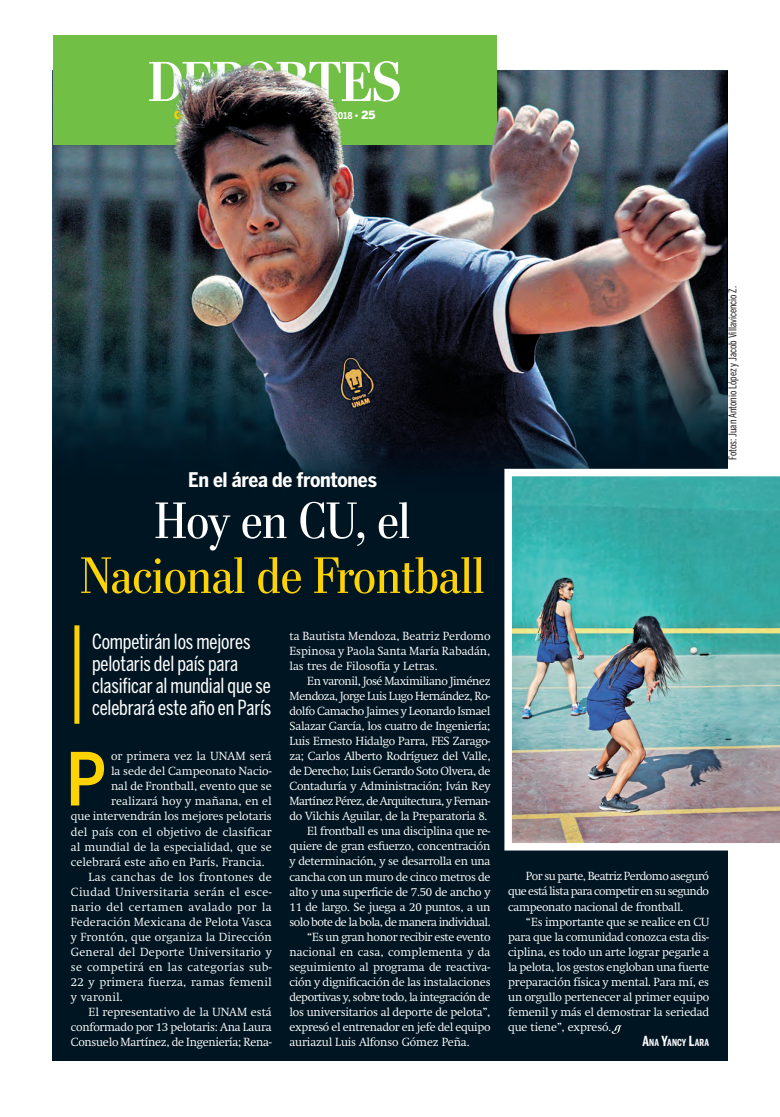
<style>
.page{position:relative;width:780px;height:1117px;background:#fff}
.page>*{position:absolute;margin:0;border:0;box-sizing:border-box;transform-origin:0 0}
._3_0_Tex_Cap_4_COLOR{font:500 72.38px "Benton Sans Cond";color:#fed304}
.t1{font:700 56.25px "Stilson";letter-spacing:-.01em;color:#fff}
._3_0_Tex_Cap_4_COLOR-2{font:51.25px/54.9px "Stilson";color:#fed304;text-align:center}
._3_0_Tex_Cap_4_COLOR-3{font:20.62px/21.9px "Benton Sans Comp";letter-spacing:-.01em;color:#fff}
._3_0_Tex_Cap_4_COLOR-4{font:700 20px "Benton Sans Cond";letter-spacing:-.015em;color:#fff}
._3_0_Texto{font:300 11.62px/15px "Swift";letter-spacing:-.01em;color:#fff;text-align:justify}
._2_0_Sumario{font:300 11.62px/15px "Swift";letter-spacing:-.02em;color:#fff;text-align:justify}
._3_0_Texto-2{font:300 11.62px "Swift";letter-spacing:.01em;color:#fff}
._3_0_Texto-3{font:300 11.62px/15px "Swift";letter-spacing:-.045em;color:#fff;text-align:right}
._0_0_Balazo{font:300 11.62px/15px "Swift";letter-spacing:-.035em;color:#fff}
._3_0_Tex_Cap_4_COLOR-5{font:300 11.62px/15px "Swift";color:#fff}
._1_0_Cabeza_Principa{font:300 11.62px "Swift";letter-spacing:-.035em;color:#fff}
._3_0_Texto-4{font:300 11.62px "Swift";letter-spacing:.015em;color:#fff}
._3_0_Texto-5{font:300 11.62px "Swift";letter-spacing:.02em;color:#fff}
._3_0_Tex_Cap_4_COLOR-6{font:10.62px "Benton Sans Comp";color:#231f20}
._3_0_Texto-6{font:700 9.62px "Benton Sans Comp";letter-spacing:.015em;color:#fff}
.s1{color:#fff}
.s2{font-size:13.75px}
</style>
<div class="page">
<img style="left:53px;top:35px;width:674px;height:1025px">
<svg style="left:53px;top:35px;width:443px;height:110px;background:#6aa546"></svg>
<svg style="left:611px;top:1024px;width:10px;height:9px"></svg>
<div style="left:74px;top:625px;width:5px;height:98px;background:#fed304"></div>
<img style="left:504px;top:468px;width:275px;height:382px">
<h2 class="t1" style="left:148px;top:48px;width:254px">DEPORTES</h2>
<p class="_3_0_Tex_Cap_4_COLOR-4" style="left:188px;top:468px;width:190px">En el área de frontones</p>
<p class="_3_0_Tex_Cap_4_COLOR-2" style="left:80px;top:493px;width:406px"><span class="s1">Hoy en CU, el<br></span>Nacional de Frontball</p>
<p class="_3_0_Tex_Cap_4_COLOR-3" style="left:92px;top:630px;width:181px">Competirán los mejores pelotaris del país para clasificar al mundial que se celebrará este año en París</p>
<p class="_3_0_Tex_Cap_4_COLOR" style="left:66px;top:736px;width:42px">P</p>
<p class="_3_0_Tex_Cap_4_COLOR-5" style="left:111px;top:748px;width:162px">or primera vez la UNAM será la sede del Campeonato Nacio-</p>
<p class="_3_0_Texto" style="left:111px;top:778px;width:162px">nal de Frontball, evento que se</p>
<p class="_3_0_Texto-2" style="left:111px;top:794px;width:162px">realizará hoy y mañana, en el</p>
<p class="_3_0_Texto" style="left:71px;top:808px;width:202px">que intervendrán los mejores pelotaris</p>
<p class="_3_0_Texto-4" style="left:71px;top:824px;width:202px">del país con el objetivo de clasificar</p>
<p class="_3_0_Texto-2" style="left:71px;top:839px;width:202px">al mundial de la especialidad, que se</p>
<p class="_3_0_Texto-2" style="left:71px;top:854px;width:195px">celebrará este año en París, Francia.</p>
<p class="_3_0_Texto" style="left:71px;top:868px;width:202px;text-indent:18px">Las canchas de los frontones de Ciudad Universitaria serán el esce&shy;nario del certamen avalado por la Federación Mexicana de Pelota Vasca y Frontón, que organiza la Dirección General del Deporte Universitario y se competirá en las categorías sub-22 y primera fuerza, ramas femenil</p>
<p class="_3_0_Texto-5" style="left:71px;top:989px;width:53px">y varonil.</p>
<p class="_3_0_Texto" style="left:89px;top:1003px;width:185px">El representativo de la UNAM está</p>
<p class="_3_0_Texto" style="left:71px;top:1018px;width:202px">conformado por 13 pelotaris: Ana Laura</p>
<p class="_3_0_Texto" style="left:71px;top:1033px;width:202px">Consuelo Martínez, de Ingeniería; Rena-</p>
<p class="_3_0_Texto" style="left:289px;top:628px;width:202px">ta Bautista Mendoza, Beatriz Perdomo<br>Espinosa y Paola Santa María Rabadán,</p>
<p class="_0_0_Balazo" style="left:307px;top:658px;width:185px;text-indent:-18px">las tres de Filosofía y Letras.<br>En varonil, José Maximiliano Jiménez</p>
<p class="_1_0_Cabeza_Principa" style="left:289px;top:689px;width:202px">Mendoza, Jorge Luis Lugo Hernández, Ro-</p>
<p class="_2_0_Sumario" style="left:289px;top:703px;width:202px">dolfo Camacho Jaimes y Leonardo Ismael Salazar García, los cuatro de Ingeniería; Luis Ernesto Hidalgo Parra, FES Zarago&shy;za; Carlos Alberto Rodríguez del Valle, de Derecho; Luis Gerardo Soto Olvera, de Contaduría y Administración; Iván Rey</p>
<p class="_3_0_Texto" style="left:289px;top:793px;width:202px;text-align:right">Martínez Pérez, de Arquitectura, y Fernan&shy;do Vilchis Aguilar, de la Preparatoria 8.<br>El frontball es una disciplina que re&shy;quiere de gran esfuerzo, concentración y determinación, y se desarrolla en una cancha con un muro de cinco metros de alto y una superficie de 7.50 de ancho y 11 de largo. Se juega a 20 puntos, a un</p>
<p class="_3_0_Texto" style="left:289px;top:913px;width:202px;text-align:right">solo bote de la bola, de manera individual. “Es un gran honor recibir este evento nacional en casa, complementa y da seguimiento al programa de reactiva&shy;ción y dignificación de las instalaciones</p>
<p class="_3_0_Texto" style="left:289px;top:988px;width:202px">deportivas y, sobre todo, la integración de los universitarios al deporte de pelota”, expresó el entrenador en jefe del equipo auriazul Luis Alfonso Gómez Peña.</p>
<p class="_3_0_Texto-3" style="left:508px;top:868px;width:202px">Por su parte, Beatriz Perdomo aseguró que está lista para competir en su segundo</p>
<p class="_3_0_Texto" style="left:508px;top:898px;width:177px">campeonato nacional de frontball.</p>
<p class="_3_0_Texto" style="left:526px;top:913px;width:185px">“Es importante que se realice en CU</p>
<p class="_3_0_Texto" style="left:508px;top:928px;width:202px">para que la comunidad conozca esta dis-</p>
<p class="_3_0_Texto" style="left:508px;top:943px;width:202px">ciplina, es todo un arte lograr pegarle a</p>
<p class="_3_0_Texto" style="left:508px;top:958px;width:202px">la pelota, los gestos engloban una fuerte</p>
<p class="_3_0_Texto" style="left:508px;top:973px;width:202px">preparación física y mental. Para mí, es</p>
<p class="_3_0_Texto" style="left:508px;top:988px;width:202px">un orgullo pertenecer al primer equipo femenil y más el demostrar la seriedad que tiene”, expresó.</p>
<p class="_3_0_Texto-6" style="left:642px;top:1036px;width:68px"><span class="s2">A</span>NA <span class="s2">Y</span>ANCY <span class="s2">L</span>ARA</p>
<p class="_3_0_Tex_Cap_4_COLOR-6" style="left:726px;top:460px;width:176px;rotate:-90deg">Fotos: Juan Antonio López y Jacob Villavicencio Z.</p>
</div>
